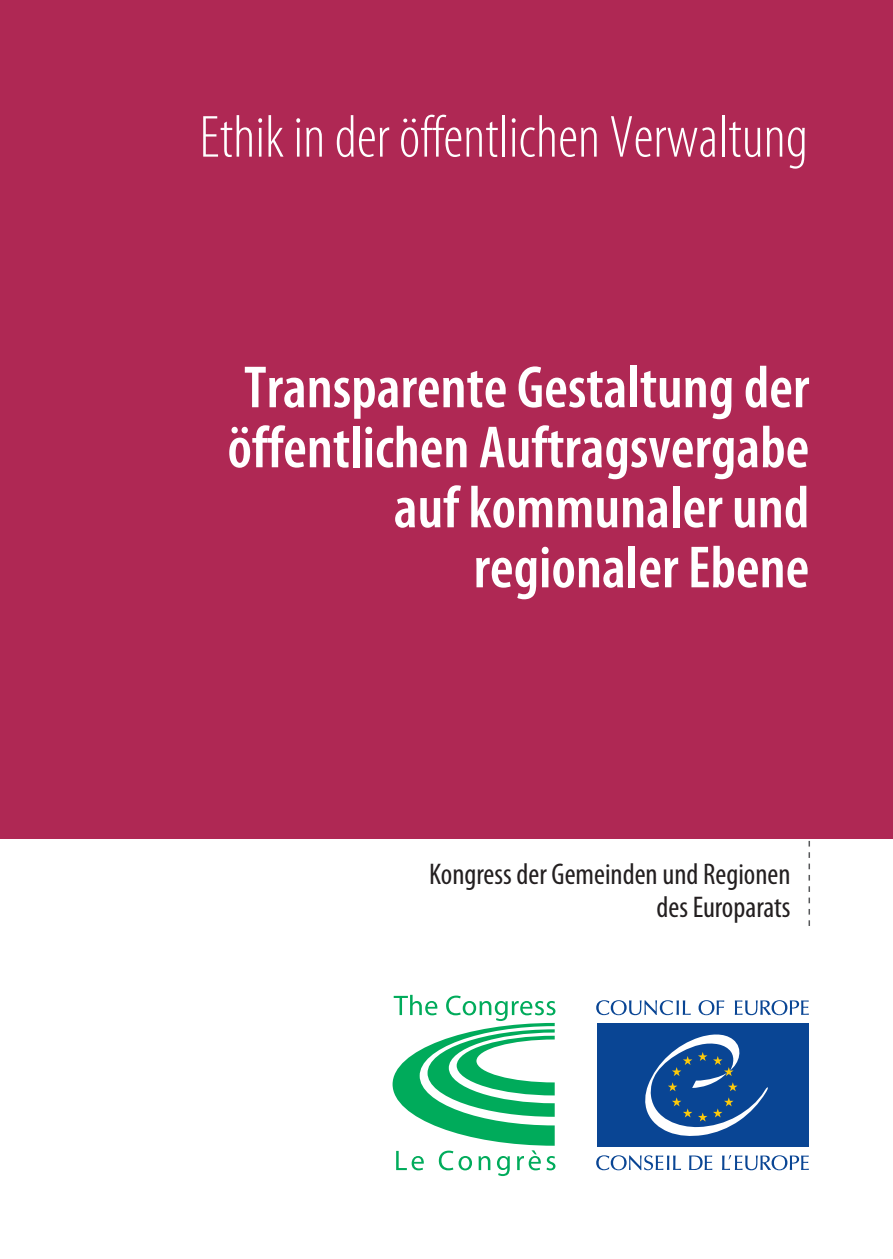
<style>
.page{position:relative;width:893px;height:1259px;background:#fff}
.page>*{position:absolute;margin:0;border:0;box-sizing:border-box;transform-origin:0 0}
.t1{font:600 condensed 60px/60px "Myriad Pro";color:#fff;text-align:right}
.t2{font:300 condensed 60px "Myriad Pro";color:#fff}
.t3{font:condensed 30px/33px "Myriad Pro";color:#231f20;text-align:right}
</style>
<div class="page">
<div style="left:0;top:0;width:893px;height:839px;background:#af2854"></div>
<svg style="left:393px;top:994px;width:162px;height:182px"></svg>
<svg style="left:698px;top:1000px;width:26px;height:15px"></svg>
<svg style="left:735px;top:1000px;width:74px;height:15px"></svg>
<svg style="left:596px;top:1000px;width:95px;height:15px"></svg>
<svg style="left:722px;top:1155px;width:87px;height:15px"></svg>
<svg style="left:689px;top:1155px;width:23px;height:15px"></svg>
<svg style="left:596px;top:1155px;width:85px;height:15px"></svg>
<div style="left:597px;top:1023px;width:211px;height:123px;background:#094594"></div>
<svg style="left:645px;top:1034px;width:123px;height:102px"></svg>
<svg style="left:808px;top:841px;width:2px;height:85px"></svg>
<p class="t2" style="left:199px;top:101px;width:610px">Ethik in der öffentlichen Verwaltung</p>
<p class="t1" style="left:227px;top:356px;width:583px">Transparente Gestaltung der öffentlichen Auftragsvergabe auf kommunaler und regionaler Ebene</p>
<p class="t3" style="left:429px;top:857px;width:363px">Kongress der Gemeinden und Regionen des Europarats</p>
</div>
